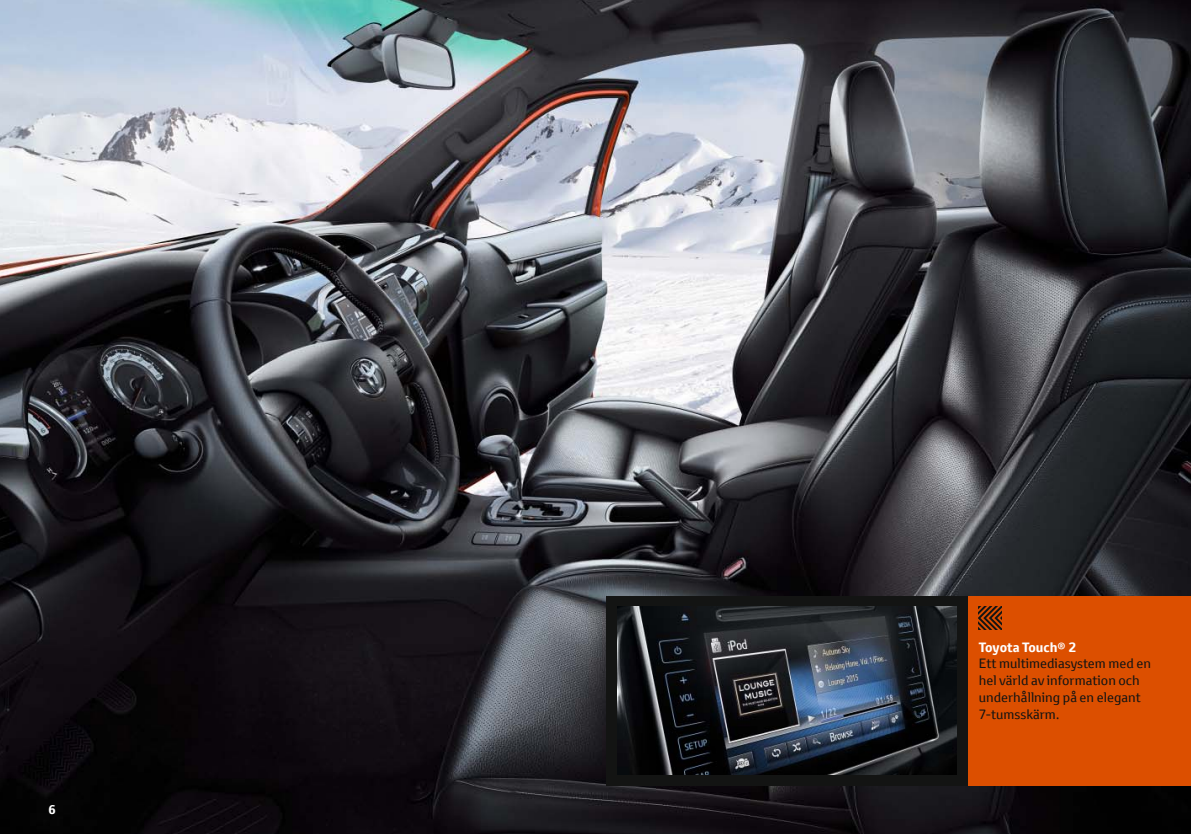
<style>
.page{position:relative;width:1191px;height:834px;background:#fff}
.page>*{position:absolute;margin:0;border:0;box-sizing:border-box;transform-origin:0 0}
.t1{font:13.12px/16.8px "Toyota Text";color:#131413}
.t2{font:700 13.12px "Toyota Text";color:#fff}
.t3{font:700 12.25px "Toyota Text";color:#fff}
</style>
<div class="page">
<img style="left:0;top:0;width:1191px;height:833px">
<div style="left:606px;top:595px;width:585px;height:190px;background:#dc4f00"></div>
<div style="left:606px;top:595px;width:361px;height:190px;background:#131413"></div>
<img style="left:618px;top:606px;width:338px;height:168px">
<svg style="left:978px;top:606px;width:23px;height:23px"></svg>
<p class="t3" style="left:48px;top:800px;width:9px">6</p>
<p class="t2" style="left:978px;top:638px;width:99px">Toyota Touch® 2</p>
<p class="t1" style="left:978px;top:655px;width:174px">Ett multimediasystem med en hel värld av information och underhållning på en elegant<br>7-tumsskärm.</p>
</div>
